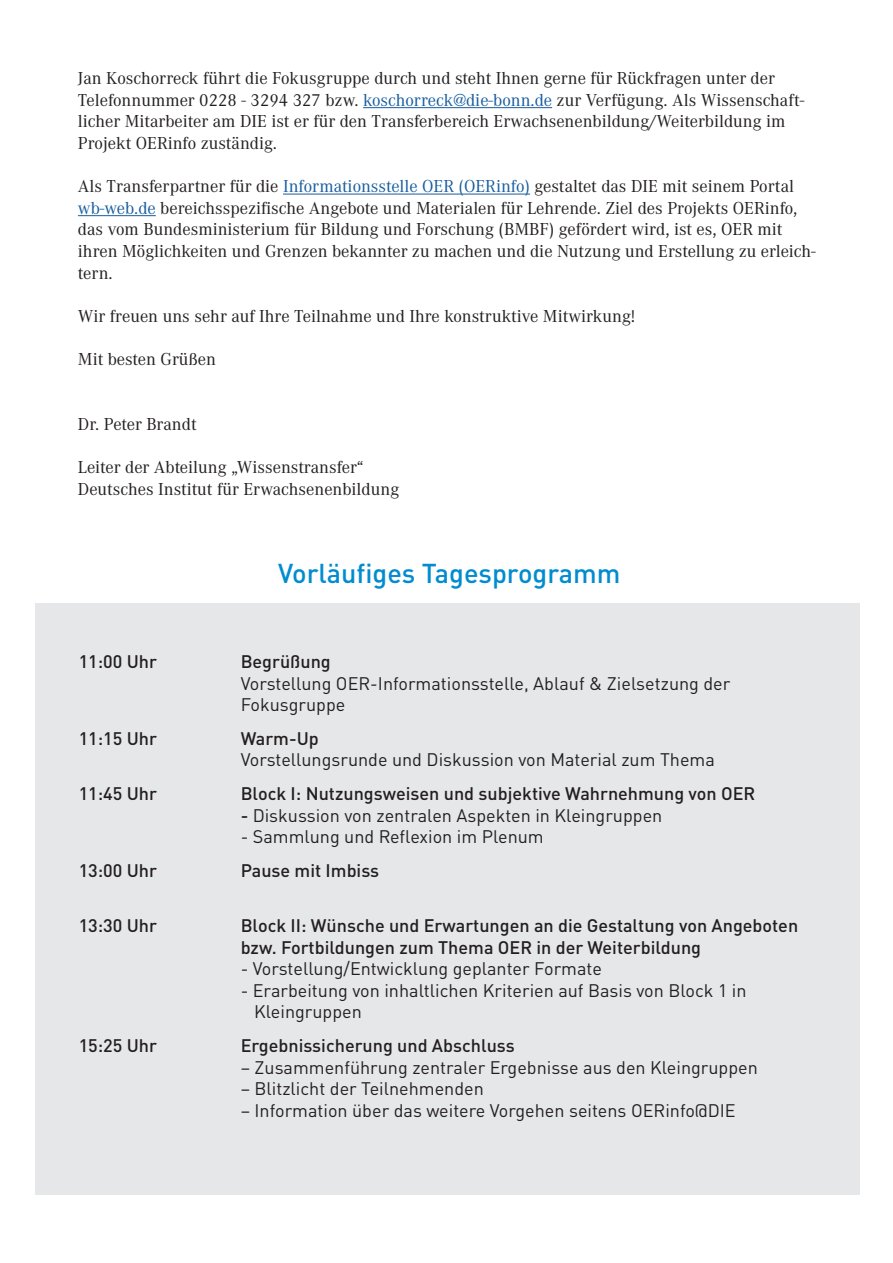
<style>
.page{position:relative;width:893px;height:1263px;background:#fff}
.page>*{position:absolute;margin:0;border:0;box-sizing:border-box;transform-origin:0 0}
.t1{font:500 27px "DIN Pro";color:#008cd0}
.t2{font:18px/21.6px "Corporate A";color:#231f20}
.t3{font:18px/21.6px "DIN Pro";color:#231f20}
.t4{font:500 18px/21.6px "DIN Pro";color:#231f20}
.s1{color:#175d9e}
.s2{font-weight:500}
</style>
<div class="page">
<hr style="left:363px;top:107px;width:189px;height:1px;background:#175d9e">
<hr style="left:283px;top:194px;width:247px;height:1px;background:#175d9e">
<hr style="left:78px;top:215px;width:78px;height:1px;background:#175d9e">
<div style="left:35px;top:603px;width:825px;height:591px;background:#e6e7e9"></div>
<p class="t2" style="left:78px;top:68px;width:728px">Jan Koschorreck führt die Fokusgruppe durch und steht Ihnen gerne für Rückfragen unter der Telefonnummer 0228 - 3294 327 bzw. <span class="s1">koschorreck@die-bonn.de</span> zur Verfügung. Als Wissenschaft&shy;licher Mitarbeiter am DIE ist er für den Transferbereich Erwachsenenbildung/Weiterbildung im Projekt OERinfo zuständig.</p>
<p class="t2" style="left:78px;top:176px;width:739px">Als Transferpartner für die <span class="s1">Informationsstelle OER (OERinfo)</span> gestaltet das DIE mit seinem Portal <span class="s1">wb-web.de</span> bereichsspezifische Angebote und Materialen für Lehrende. Ziel des Projekts OERinfo, das vom Bundesministerium für Bildung und Forschung (BMBF) gefördert wird, ist es, OER mit ihren Möglichkeiten und Grenzen bekannter zu machen und die Nutzung und Erstellung zu erleich&shy;tern.</p>
<p class="t2" style="left:78px;top:305px;width:559px">Wir freuen uns sehr auf Ihre Teilnahme und Ihre konstruktive Mitwirkung!</p>
<p class="t2" style="left:78px;top:349px;width:139px">Mit besten Grüßen</p>
<p class="t2" style="left:78px;top:413px;width:120px">Dr. Peter Brandt</p>
<p class="t2" style="left:78px;top:457px;width:323px">Leiter der Abteilung „Wissenstransfer“<br>Deutsches Institut für Erwachsenenbildung</p>
<h1 class="t1" style="left:278px;top:552px;width:344px">Vorläufiges Tagesprogramm</h1>
<p class="t4" style="left:79px;top:649px;width:80px">11:00 Uhr</p>
<p class="t4" style="left:241px;top:649px;width:92px">Begrüßung</p>
<p class="t3" style="left:241px;top:670px;width:491px">Vorstellung OER-Informationsstelle, Ablauf &amp; Zielsetzung der<br>Fokusgruppe</p>
<p class="t4" style="left:79px;top:725px;width:80px">11:15 Uhr</p>
<p class="t4" style="left:241px;top:725px;width:80px">Warm-Up</p>
<p class="t3" style="left:241px;top:747px;width:476px">Vorstellungsrunde und Diskussion von Material zum Thema</p>
<p class="t4" style="left:79px;top:781px;width:80px">11:45 Uhr</p>
<p class="t4" style="left:241px;top:781px;width:516px">Block I: Nutzungsweisen und subjektive Wahrnehmung von OER</p>
<p class="t3" style="left:241px;top:802px;width:423px"><span class="s2">-</span> Diskussion von zentralen Aspekten in Kleingruppen</p>
<p class="t3" style="left:241px;top:824px;width:305px">- Sammlung und Reflexion im Plenum</p>
<p class="t4" style="left:79px;top:857px;width:80px">13:00 Uhr</p>
<p class="t4" style="left:241px;top:857px;width:140px">Pause mit Imbiss</p>
<p class="t4" style="left:79px;top:913px;width:80px">13:30 Uhr</p>
<p class="t4" style="left:241px;top:913px;width:559px">Block II: Wünsche und Erwartungen an die Gestaltung von Angeboten bzw. Fortbildungen zum Thema OER in der Weiterbildung</p>
<p class="t3" style="left:241px;top:956px;width:363px">- Vorstellung/Entwicklung geplanter Formate</p>
<p class="t3" style="left:254px;top:978px;width:494px;text-indent:-13px">- Erarbeitung von inhaltlichen Kriterien auf Basis von Block 1 in<br>Kleingruppen</p>
<p class="t4" style="left:79px;top:1033px;width:80px">15:25 Uhr</p>
<p class="t4" style="left:241px;top:1033px;width:276px">Ergebnissicherung und Abschluss</p>
<p class="t3" style="left:241px;top:1054px;width:519px">– Zusammenführung zentraler Ergebnisse aus den Kleingruppen</p>
<p class="t3" style="left:241px;top:1076px;width:245px">– Blitzlicht der Teilnehmenden</p>
<p class="t3" style="left:241px;top:1098px;width:497px">– Information über das weitere Vorgehen seitens OERinfo@DIE</p>
</div>
